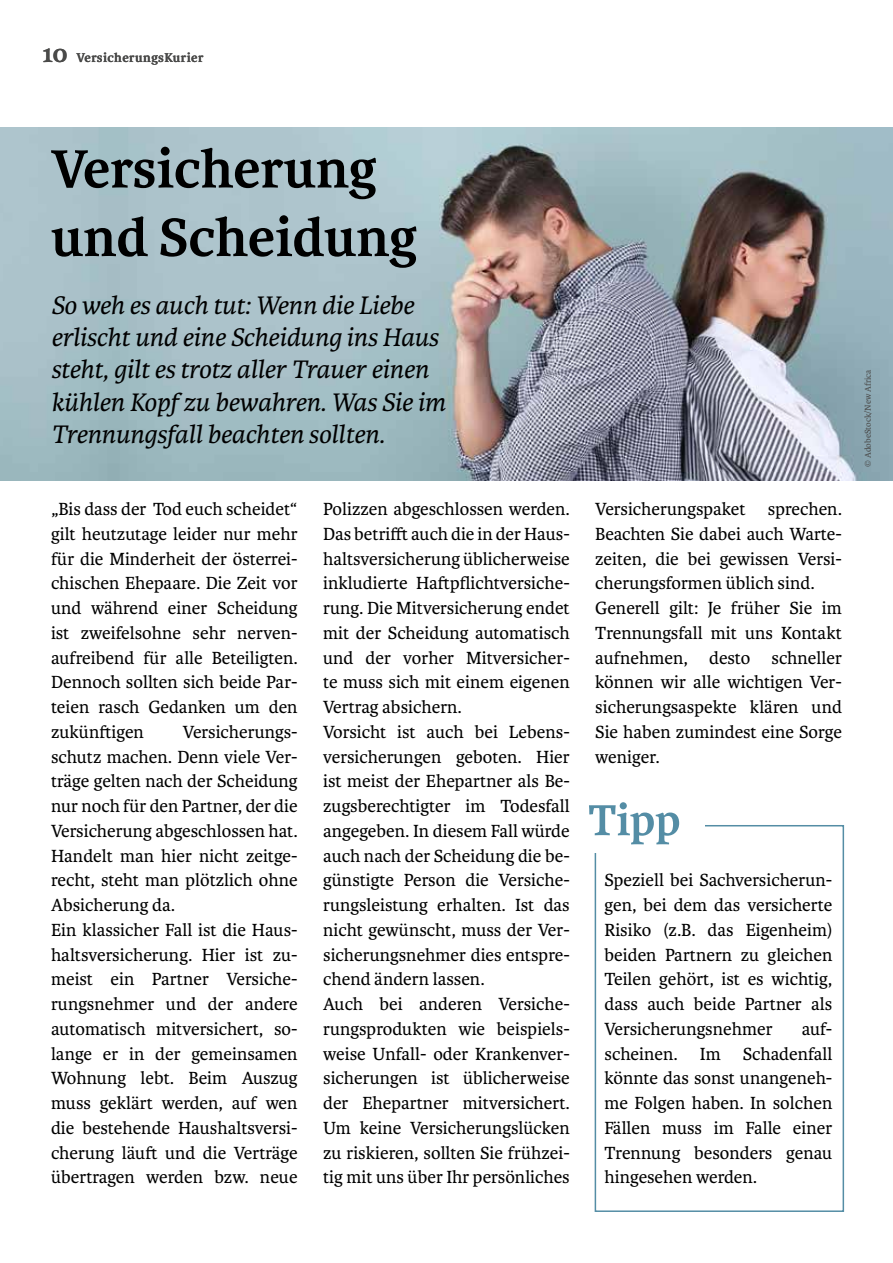
<style>
.page{position:relative;width:893px;height:1263px;background:#fff}
.page>*{position:absolute;margin:0;border:0;box-sizing:border-box;transform-origin:0 0}
.t1{font:700 57.15px/68.6px "Karmina";color:#000}
.t2{font:italic 27px/32.4px "Karmina";letter-spacing:-.01em;color:#000}
.t3{font:18.75px/24.8px "Karmina";color:#000;text-align:justify}
.t4{font:700 13.5px "Karmina";letter-spacing:.03em;color:#4a4a49}
.t5{font:9px "Karmina";color:#4a4a49}
.s1{font-size:25.5px}
</style>
<div class="page">
<img style="left:0;top:128px;width:893px;height:352px">
<div style="left:595px;top:825px;width:249px;height:387px;border:2px solid #548da5"></div>
<div style="left:587px;top:797px;width:118px;height:56px;background:#fff"></div>
<svg style="left:589px;top:802px;width:90px;height:42px"></svg>
<p class="t4" style="left:43px;top:50px;width:163px"><span class="s1">10</span> VersicherungsKurier</p>
<h1 class="t1" style="left:51px;top:136px;width:368px">Versicherung und Scheidung</h1>
<h2 class="t2" style="left:51px;top:289px;width:396px">So weh es auch tut: Wenn die Liebe erlischt und eine Scheidung ins Haus steht, gilt es trotz aller Trauer einen kühlen Kopf zu bewahren. Was Sie im Trennungsfall beachten sollten.</h2>
<p class="t3" style="left:51px;top:497px;width:248px">„Bis dass der Tod euch scheidet“ gilt heutzutage leider nur mehr für die Minderheit der österrei&shy;chischen Ehepaare. Die Zeit vor und während einer Scheidung ist zweifelsohne sehr nerven&shy;aufreibend für alle Beteiligten.<br>Dennoch sollten sich beide Par&shy;teien rasch Gedanken um den zukünftigen</p>
<p class="t3" style="left:51px;top:720px;width:248px;text-align:left;text-indent:132px">Versicherungs&shy;schutz machen. Denn viele Ver&shy;träge gelten nach der Scheidung nur noch für den Partner, der die<br>Versicherung abgeschlossen hat.<br>Handelt man hier nicht zeitge&shy;recht, steht man plötzlich ohne<br>Absicherung da.<br>Ein klassicher Fall ist die Haus&shy;haltsversicherung. Hier ist zu&shy;meist ein Partner Versiche&shy;rungsnehmer und der andere automatisch mitversichert, so&shy;lange er in der gemeinsamen<br>Wohnung lebt. Beim Auszug muss geklärt werden, auf wen die bestehende Haushaltsversi&shy;cherung läuft und die Verträge übertragen werden bzw. neue</p>
<p class="t3" style="left:323px;top:497px;width:248px;text-align:left">Polizzen abgeschlossen werden.<br>Das betrifft auch die in der Haus&shy;haltsversicherung üblicherweise inkludierte Haftpflichtversiche&shy;rung. Die Mitversicherung endet mit der Scheidung automatisch und der vorher Mitversicher&shy;te muss sich mit einem eigenen<br>Vertrag absichern.<br>Vorsicht ist auch bei Lebens&shy;versicherungen geboten. Hier ist meist der Ehepartner als Be&shy;zugsberechtigter im Todesfall angegeben. In diesem Fall würde auch nach der Scheidung die be&shy;günstigte Person die Versiche&shy;rungsleistung erhalten. Ist das nicht gewünscht, muss der Ver&shy;sicherungsnehmer dies entspre&shy;chend ändern lassen.<br>Auch bei anderen Versiche&shy;rungsprodukten wie beispiels&shy;weise Unfall- oder Krankenver&shy;sicherungen ist üblicherweise der Ehepartner mitversichert.<br>Um keine Versicherungslücken zu riskieren, sollten Sie frühzei&shy;tig mit uns über Ihr persönliches</p>
<p class="t3" style="left:595px;top:497px;width:248px;text-align:left">Versicherungspaket sprechen.<br>Beachten Sie dabei auch Warte&shy;zeiten, die bei gewissen Versi&shy;cherungsformen üblich sind.<br>Generell gilt: Je früher Sie im<br>Trennungsfall mit uns Kontakt aufnehmen, desto schneller können wir alle wichtigen Ver&shy;sicherungsaspekte klären und<br>Sie haben zumindest eine Sorge weniger.</p>
<p class="t3" style="left:604px;top:868px;width:229px">Speziell bei Sachversicherun&shy;gen, bei dem das versicherte Risiko (z.B. das Eigenheim) beiden Partnern zu gleichen Teilen gehört, ist es wichtig, dass auch beide Partner als Versicherungsnehmer</p>
<p class="t3" style="left:604px;top:1017px;width:229px;text-indent:197px">auf&shy;scheinen. Im Schadenfall könnte das sonst unangeneh&shy;me Folgen haben. In solchen Fällen muss im Falle einer Trennung besonders genau hingesehen werden.</p>
<p class="t5" style="left:863px;top:467px;width:99px;rotate:-90deg">© AdobeStock/New Africa</p>
</div>
